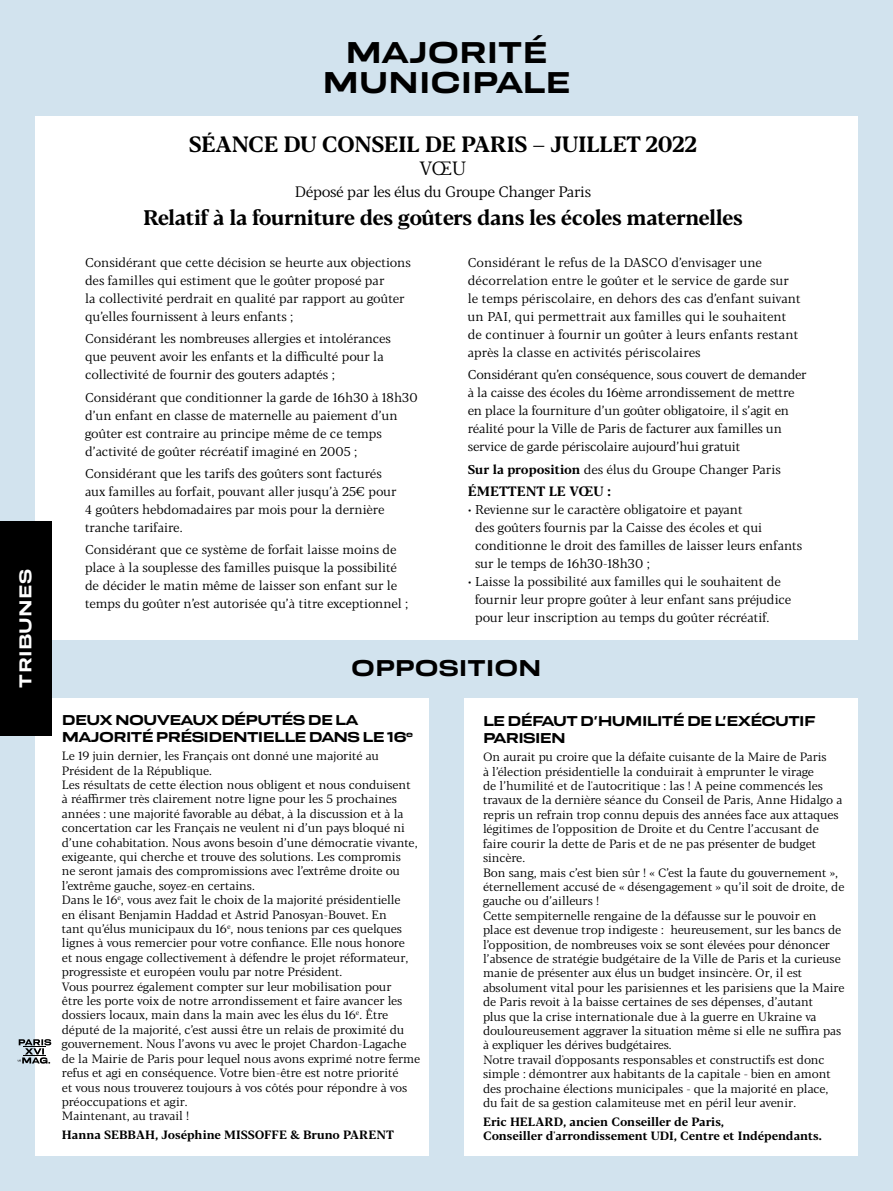
<style>
.page{position:relative;width:893px;height:1191px;background:#fff}
.page>*{position:absolute;margin:0;border:0;box-sizing:border-box;transform-origin:0 0}
.t1{font:31.5px/29.8px "Resolve Semibold Wd";color:#000;text-align:center}
.t2{font:24px "Resolve Semibold Wd";color:#000}
.t3{font:700 22.05px "Blacker Pro Tx";letter-spacing:-.02em;color:#000}
.t4{font:700 21px "Blacker Pro Tx";letter-spacing:-.02em;color:#000}
.t5{font:19.2px "Blacker Pro Tx";color:#000}
.t6{font:18px "Resolve Semibold Wd";letter-spacing:.02em;color:#fff}
.t7{font:15px/16.5px "Resolve Semibold Wd";letter-spacing:-.04em;color:#000}
.t8{font:15px "Blacker Pro Tx";letter-spacing:-.02em;color:#000}
.t9{font:700 13.5px "Blacker Pro Tx";color:#000}
.t10{font:12.75px/18px "Blacker Pro Tx";letter-spacing:-.01em;color:#000}
.t11{font:12.75px/18px "Blacker Pro Tx";letter-spacing:.01em;color:#000}
.t12{font:12px/14.4px "Blacker Pro Tx";color:#000}
.t13{font:700 12px/14.4px "Blacker Pro Tx";color:#000}
.s1{font-weight:700}
</style>
<div class="page">
<div style="left:0;top:0;width:34px;height:1191px;background:#d2e3ee"></div>
<div style="left:0;top:1157px;width:893px;height:34px;background:#d2e3ee"></div>
<div style="left:859px;top:0;width:34px;height:1191px;background:#d2e3ee"></div>
<div style="left:0;top:640px;width:893px;height:57px;background:#d2e3ee"></div>
<div style="left:0;top:0;width:893px;height:115px;background:#d2e3ee"></div>
<div style="left:429px;top:697px;width:34px;height:473px;background:#d2e3ee"></div>
<div style="left:0;top:521px;width:51px;height:214px;background:#000"></div>
<svg style="left:18px;top:1039px;width:33px;height:24px"></svg>
<h3 class="t6" style="left:15px;top:687px;width:120px;rotate:-90deg">TRIBUNES</h3>
<h1 class="t1" style="left:322px;top:37px;width:249px">MAJORITÉ<br>MUNICIPALE</h1>
<h3 class="t3" style="left:189px;top:128px;width:510px">SÉANCE DU CONSEIL DE PARIS – JUILLET 2022</h3>
<h3 class="t5" style="left:420px;top:156px;width:48px">VŒU</h3>
<p class="t8" style="left:295px;top:182px;width:298px">Déposé par les élus du Groupe Changer Paris</p>
<h3 class="t4" style="left:143px;top:203px;width:601px">Relatif à la fourniture des goûters dans les écoles maternelles</h3>
<p class="t10" style="left:85px;top:253px;width:327px">Considérant que cette décision se heurte aux objections des familles qui estiment que le goûter proposé par<br>la collectivité perdrait en qualité par rapport au goûter qu’elles fournissent à leurs enfants ;</p>
<p class="t10" style="left:85px;top:329px;width:307px">Considérant les nombreuses allergies et intolérances que peuvent avoir les enfants et la difficulté pour la collectivité de fournir des gouters adaptés ;</p>
<p class="t10" style="left:85px;top:388px;width:334px">Considérant que conditionner la garde de 16h30 à 18h30 d’un enfant en classe de maternelle au paiement d’un goûter est contraire au principe même de ce temps d’activité de goûter récréatif imaginé en 2005 ;</p>
<p class="t10" style="left:85px;top:464px;width:313px">Considérant que les tarifs des goûters sont facturés aux familles au forfait, pouvant aller jusqu’à 25€ pour 4 goûters hebdomadaires par mois pour la dernière tranche tarifaire.</p>
<p class="t10" style="left:85px;top:540px;width:325px">Considérant que ce système de forfait laisse moins de place à la souplesse des familles puisque la possibilité de décider le matin même de laisser son enfant sur le temps du goûter n’est autorisée qu’à titre exceptionnel ;</p>
<p class="t11" style="left:468px;top:253px;width:335px">Considérant le refus de la DASCO d’envisager une décorrelation entre le goûter et le service de garde sur le temps périscolaire, en dehors des cas d’enfant suivant un PAI, qui permettrait aux familles qui le souhaitent de continuer à fournir un goûter à leurs enfants restant après la classe en activités périscolaires</p>
<p class="t10" style="left:468px;top:366px;width:340px">Considérant qu’en conséquence, sous couvert de demander à la caisse des écoles du 16ème arrondissement de mettre en place la fourniture d’un goûter obligatoire, il s’agit en réalité pour la Ville de Paris de facturer aux familles un service de garde périscolaire aujourd’hui gratuit</p>
<p class="t10" style="left:468px;top:460px;width:315px"><span class="s1">Sur la proposition</span> des élus du Groupe Changer Paris</p>
<p class="t9" style="left:468px;top:481px;width:145px">ÉMETTENT LE VŒU :</p>
<p class="t10" style="left:475px;top:500px;width:329px;text-indent:-7px">• Revienne sur le caractère obligatoire et payant<br>des goûters fournis par la Caisse des écoles et qui conditionne le droit des familles de laisser leurs enfants sur le temps de 16h30-18h30 ;</p>
<p class="t10" style="left:475px;top:572px;width:318px;text-indent:-7px">• Laisse la possibilité aux familles qui le souhaitent de fournir leur propre goûter à leur enfant sans préjudice pour leur inscription au temps du goûter récréatif.</p>
<h2 class="t2" style="left:351px;top:653px;width:192px">OPPOSITION</h2>
<p class="t7" style="left:62px;top:711px;width:353px">DEUX NOUVEAUX DÉPUTÉS DE LA<br>MAJORITÉ PRÉSIDENTIELLE DANS LE 16<sup>e</sup></p>
<p class="t12" style="left:62px;top:748px;width:360px">Le 19 juin dernier, les Français ont donné une majorité au Président de la République.<br>Les résultats de cette élection nous obligent et nous conduisent<br>à réaffirmer très clairement notre ligne pour les 5 prochaines années : une majorité favorable au débat, à la discussion et à la concertation car les Français ne veulent ni d’un pays bloqué ni d’une cohabitation. Nous avons besoin d’une démocratie vivante, exigeante, qui cherche et trouve des solutions. Les compromis<br>ne seront jamais des compromissions avec l’extrême droite ou l’extrême gauche, soyez-en certains.<br>Dans le 16<sup>e</sup>, vous avez fait le choix de la majorité présidentielle<br>en élisant Benjamin Haddad et Astrid Panosyan-Bouvet. En<br>tant qu’élus municipaux du 16<sup>e</sup>, nous tenions par ces quelques lignes à vous remercier pour votre confiance. Elle nous honore<br>et nous engage collectivement à défendre le projet réformateur, progressiste et européen voulu par notre Président.<br>Vous pourrez également compter sur leur mobilisation pour<br>être les porte voix de notre arrondissement et faire avancer les dossiers locaux, main dans la main avec les élus du 16<sup>e</sup>. Être député de la majorité, c’est aussi être un relais de proximité du gouvernement. Nous l’avons vu avec le projet Chardon-Lagache de la Mairie de Paris pour lequel nous avons exprimé notre ferme refus et agi en conséquence. Votre bien-être est notre priorité<br>et vous nous trouverez toujours à vos côtés pour répondre à vos préoccupations et agir.<br>Maintenant, au travail !</p>
<p class="t13" style="left:62px;top:1126px;width:334px">Hanna SEBBAH, Joséphine MISSOFFE &amp; Bruno PARENT</p>
<p class="t7" style="left:483px;top:712px;width:334px">LE DÉFAUT D’HUMILITÉ DE L’EXÉCUTIF<br>PARISIEN</p>
<p class="t12" style="left:483px;top:749px;width:363px">On aurait pu croire que la défaite cuisante de la Maire de Paris<br>à l’élection présidentielle la conduirait à emprunter le virage<br>de l’humilité et de l'autocritique : las ! A peine commencés les travaux de la dernière séance du Conseil de Paris, Anne Hidalgo a repris un refrain trop connu depuis des années face aux attaques légitimes de l’opposition de Droite et du Centre l’accusant de faire courir la dette de Paris et de ne pas présenter de budget sincère.<br>Bon sang, mais c’est bien sûr ! « C’est la faute du gouvernement », éternellement accusé de « désengagement » qu’il soit de droite, de gauche ou d’ailleurs !<br>Cette sempiternelle rengaine de la défausse sur le pouvoir en place est devenue trop indigeste : heureusement, sur les bancs de l’opposition, de nombreuses voix se sont élevées pour dénoncer l’absence de stratégie budgétaire de la Ville de Paris et la curieuse manie de présenter aux élus un budget insincère. Or, il est absolument vital pour les parisiennes et les parisiens que la Maire de Paris revoit à la baisse certaines de ses dépenses, d’autant<br>plus que la crise internationale due à la guerre en Ukraine va douloureusement aggraver la situation même si elle ne suffira pas à expliquer les dérives budgétaires.<br>Notre travail d'opposants responsables et constructifs est donc simple : démontrer aux habitants de la capitale - bien en amont des prochaine élections municipales - que la majorité en place, du fait de sa gestion calamiteuse met en péril leur avenir.</p>
<p class="t13" style="left:483px;top:1113px;width:340px">Eric HELARD, ancien Conseiller de Paris,<br>Conseiller d'arrondissement UDI, Centre et Indépendants.</p>
</div>
